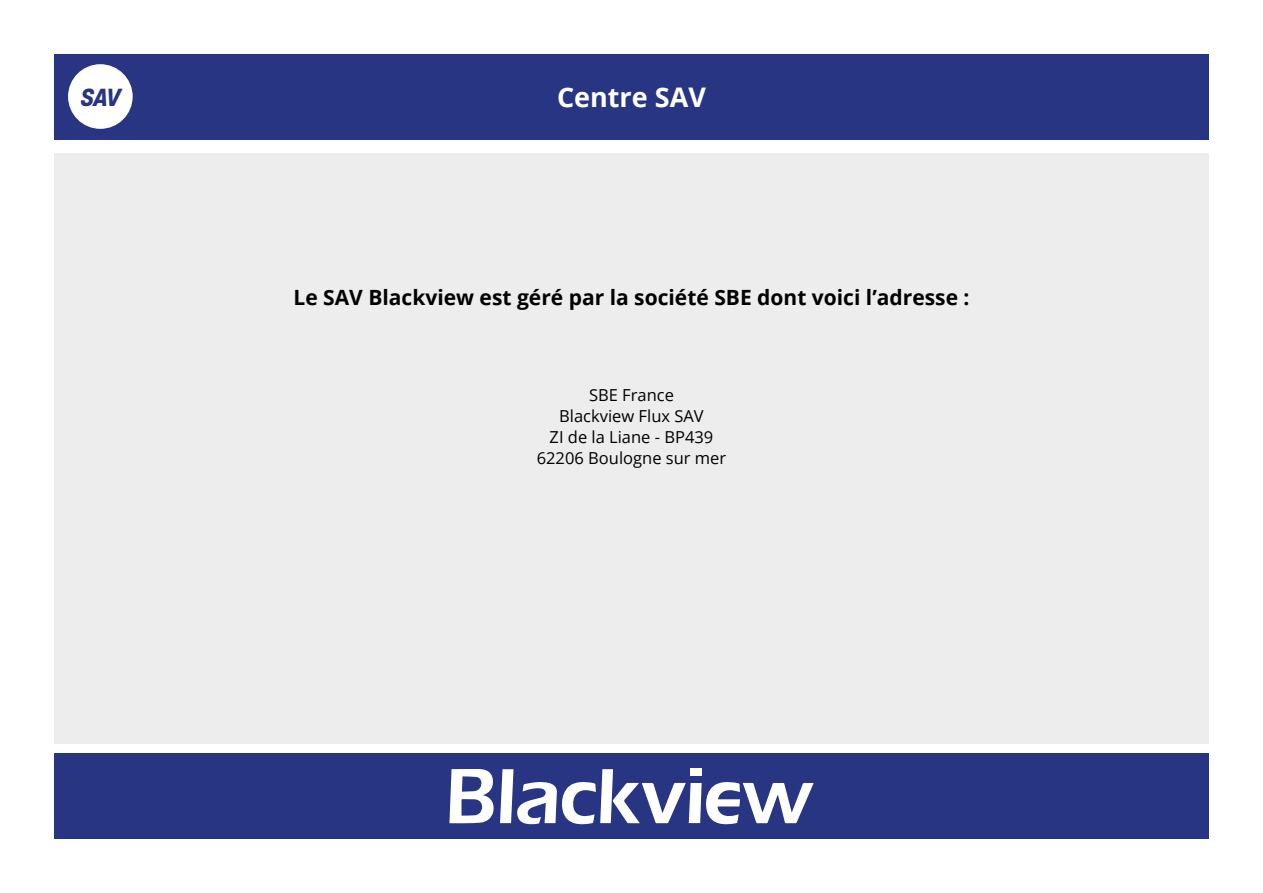
<style>
.page{position:relative;width:1263px;height:893px;background:#fff}
.page>*{position:absolute;margin:0;border:0;box-sizing:border-box;transform-origin:0 0}
.t1{font:700 27px "Open Sans";color:#fff}
.t2{font:italic 700 27px "Paralucent Cond";color:#283583}
.t3{font:700 21px "Open Sans";color:#000}
.t4{font:16.5px/21px "Open Sans";color:#000;text-align:center}
</style>
<div class="page">
<div style="left:54px;top:54px;width:1155px;height:85px;background:#283583"></div>
<div style="left:54px;top:754px;width:1155px;height:85px;background:#283583"></div>
<div style="left:54px;top:153px;width:1155px;height:590px;background:#ededed"></div>
<div style="left:68px;top:64px;width:65px;height:65px;background:#fff;border-radius:50%"></div>
<svg style="left:449px;top:769px;width:364px;height:56px"></svg>
<div style="left:691px;top:769px;width:11px;height:7px;background:#fff"></div>
<h1 class="t2" style="left:80px;top:82px;width:41px">SAV</h1>
<h1 class="t1" style="left:557px;top:78px;width:150px">Centre SAV</h1>
<p class="t3" style="left:293px;top:282px;width:677px">Le SAV Blackview est géré par la société SBE dont voici l’adresse :</p>
<p class="t4" style="left:537px;top:384px;width:191px">SBE France<br>Blackview Flux SAV<br>ZI de la Liane - BP439<br>62206 Boulogne sur mer</p>
</div>
